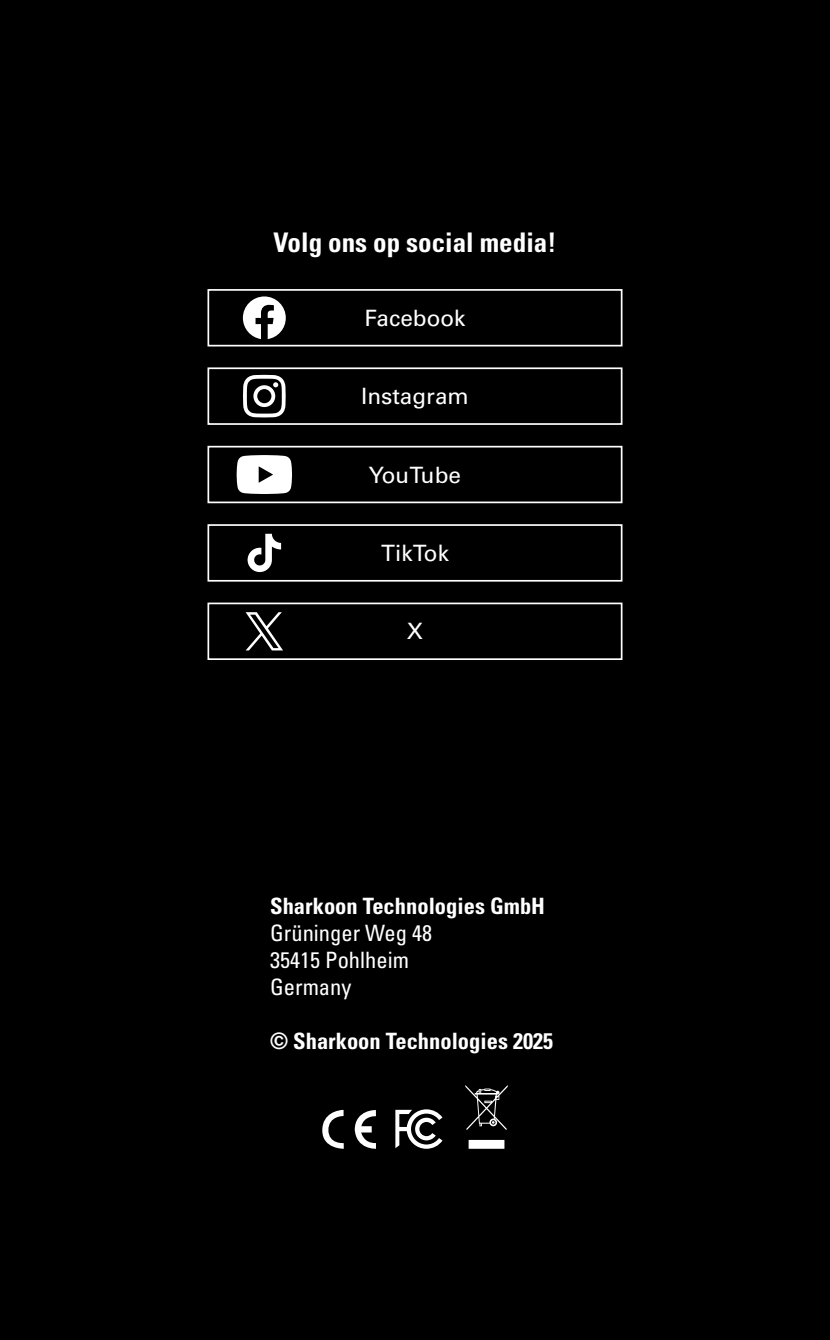
<style>
.page{position:relative;width:830px;height:1340px;background:#fff}
.page>*{position:absolute;margin:0;border:0;box-sizing:border-box;transform-origin:0 0}
.t1{font:27px "Univers LTCYR 67 Bold Cond";color:#fff}
.t2{font:22.5px "Univers LTCYR 67 Bold Cond";color:#fff}
.t3{font:condensed 22.5px "Univers LTCYR 57";color:#fff}
.t4{font:22.5px "Univers LTCYR 55 Roman";color:#fff}
</style>
<div class="page">
<div style="left:0;top:0;width:829px;height:1339px;background:#000"></div>
<svg style="left:322px;top:1109px;width:21px;height:40px"></svg>
<svg style="left:354px;top:1110px;width:22px;height:39px"></svg>
<svg style="left:395px;top:1109px;width:47px;height:39px"></svg>
<svg style="left:465px;top:1085px;width:42px;height:63px"></svg>
<div style="left:207px;top:289px;width:415px;height:57px;border:2px solid #fff"></div>
<svg style="left:243px;top:296px;width:42px;height:43px"></svg>
<div style="left:207px;top:367px;width:415px;height:58px;border:2px solid #fff"></div>
<svg style="left:243px;top:375px;width:42px;height:42px"></svg>
<div style="left:207px;top:446px;width:415px;height:57px;border:2px solid #fff"></div>
<svg style="left:236px;top:455px;width:56px;height:39px;background:#dedede"></svg>
<div style="left:207px;top:524px;width:415px;height:57px;border:2px solid #fff"></div>
<svg style="left:247px;top:534px;width:34px;height:38px"></svg>
<div style="left:207px;top:602px;width:415px;height:58px;border:2px solid #fff"></div>
<svg style="left:245px;top:612px;width:38px;height:38px"></svg>
<p class="t1" style="left:273px;top:226px;width:284px">Volg ons op social media!</p>
<p class="t4" style="left:364px;top:302px;width:102px">Facebook</p>
<p class="t4" style="left:361px;top:381px;width:109px">Instagram</p>
<p class="t4" style="left:369px;top:459px;width:93px">YouTube</p>
<p class="t4" style="left:381px;top:537px;width:69px">TikTok</p>
<p class="t4" style="left:406px;top:616px;width:18px">X</p>
<p class="t2" style="left:270px;top:892px;width:276px">Sharkoon Technologies GmbH</p>
<p class="t3" style="left:270px;top:919px;width:163px">Grüninger Weg 48</p>
<p class="t3" style="left:270px;top:946px;width:140px">35415 Pohlheim</p>
<p class="t3" style="left:270px;top:973px;width:83px">Germany</p>
<p class="t2" style="left:270px;top:1027px;width:284px">© Sharkoon Technologies 2025</p>
</div>
